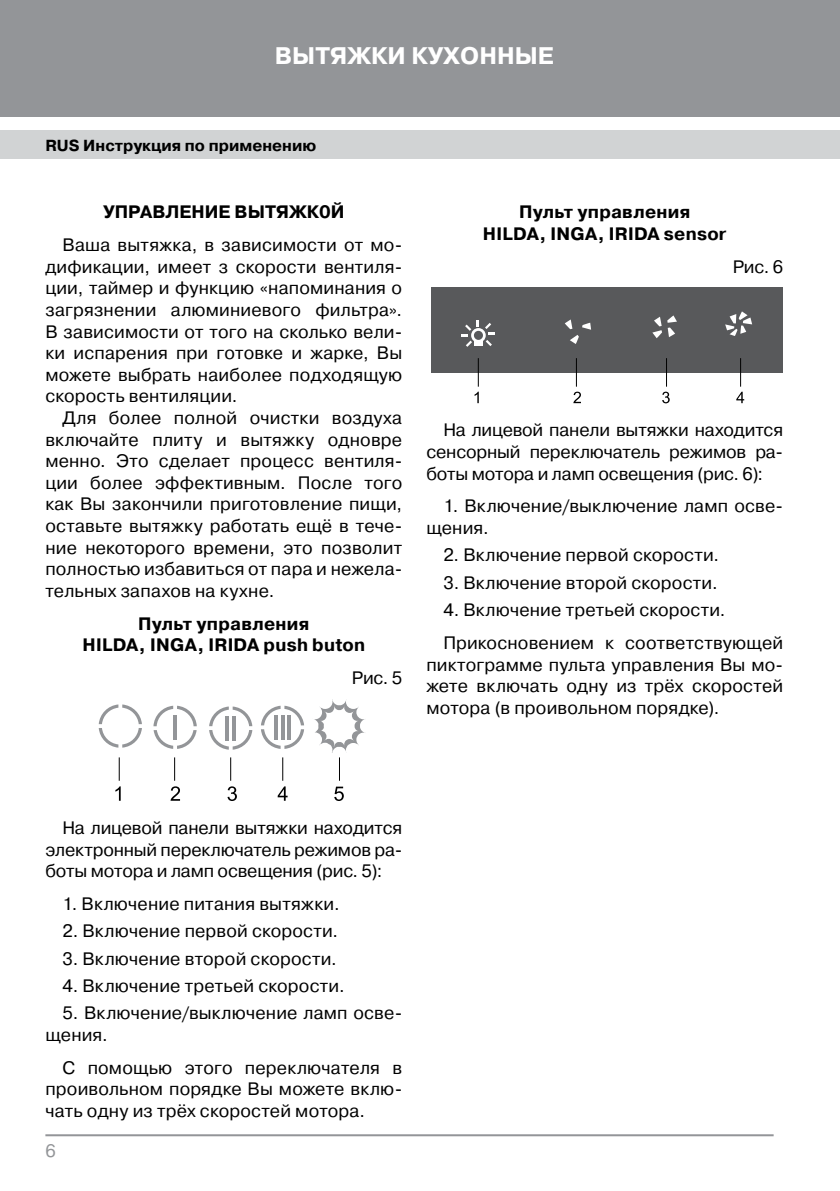
<style>
.page{position:relative;width:840px;height:1191px;background:#fff}
.page>*{position:absolute;margin:0;border:0;box-sizing:border-box;transform-origin:0 0}
.t1{font:700 24px "Pragmatica C";color:#fff}
.t2{font:18px/21.6px "Pragmatica C";letter-spacing:.01em;color:#000;text-align:justify}
.t3{font:700 18px/21.6px "Pragmatica C";letter-spacing:.01em;color:#000;text-align:center}
.t4{font:18px "Pragmatica C";color:#939598}
.t5{font:700 16px "Pragmatica C";color:#000}
</style>
<div class="page">
<div style="left:0;top:0;width:839px;height:116px;background:#939598"></div>
<div style="left:0;top:130px;width:839px;height:29px;background:#d1d3d4"></div>
<hr style="left:45px;top:1134px;width:728px;height:2px;background:#939598">
<hr style="left:839px;top:0;width:1px;height:116px;background:#939598">
<svg style="left:153px;top:705px;width:44px;height:44px"></svg>
<hr style="left:173px;top:715px;width:4px;height:24px;background:#939598">
<svg style="left:209px;top:706px;width:43px;height:43px"></svg>
<hr style="left:232px;top:716px;width:4px;height:24px;background:#939598">
<hr style="left:225px;top:716px;width:4px;height:24px;background:#939598">
<svg style="left:261px;top:705px;width:43px;height:44px"></svg>
<svg style="left:280px;top:715px;width:4px;height:24px"></svg>
<hr style="left:274px;top:715px;width:3px;height:24px;background:#939598">
<hr style="left:287px;top:715px;width:4px;height:24px;background:#939598">
<svg style="left:115px;top:786px;width:6px;height:14px"></svg>
<svg style="left:170px;top:786px;width:10px;height:14px"></svg>
<svg style="left:227px;top:786px;width:10px;height:15px"></svg>
<svg style="left:277px;top:786px;width:10px;height:14px"></svg>
<svg style="left:334px;top:786px;width:9px;height:15px"></svg>
<svg style="left:282px;top:757px;width:1px;height:23px"></svg>
<svg style="left:230px;top:757px;width:1px;height:23px"></svg>
<svg style="left:174px;top:757px;width:1px;height:23px"></svg>
<svg style="left:119px;top:757px;width:1px;height:23px"></svg>
<svg style="left:99px;top:704px;width:43px;height:43px"></svg>
<svg style="left:314px;top:699px;width:51px;height:81px"></svg>
<div style="left:431px;top:288px;width:351px;height:85px;background:#58595b"></div>
<svg style="left:461px;top:320px;width:33px;height:27px"></svg>
<div style="left:474px;top:341px;width:8px;height:5px;background:#fff"></div>
<svg style="left:667px;top:315px;width:9px;height:22px"></svg>
<svg style="left:652px;top:317px;width:9px;height:21px"></svg>
<svg style="left:565px;top:319px;width:25px;height:25px"></svg>
<svg style="left:725px;top:311px;width:26px;height:25px"></svg>
<svg style="left:474px;top:358px;width:4px;height:45px"></svg>
<svg style="left:573px;top:358px;width:7px;height:45px"></svg>
<svg style="left:662px;top:358px;width:7px;height:45px"></svg>
<svg style="left:736px;top:358px;width:7px;height:45px"></svg>
<h1 class="t1" style="left:275px;top:42px;width:280px">ВЫТЯЖКИ КУХОННЫЕ</h1>
<p class="t5" style="left:45px;top:136px;width:272px">RUS Инструкция по применению</p>
<p class="t3" style="left:103px;top:201px;width:243px">УПРАВЛЕНИЕ ВЫТЯЖК0Й</p>
<p class="t2" style="left:45px;top:234px;width:358px;text-indent:17px">Ваша вытяжка, в зависимости от мо&shy;дификации, имеет з скорости вентиля&shy;ции, таймер и функцию «напоминания о загрязнении алюминиевого фильтра».<br>В зависимости от того на сколько вели&shy;ки испарения при готовке и жарке, Вы можете выбрать наиболее подходящую скорость вентиляции.</p>
<p class="t2" style="left:45px;top:407px;width:358px;text-indent:17px">Для более полной очистки воздуха включайте плиту и вытяжку одновре менно. Это сделает процесс вентиля&shy;ции более эффективным. После того как Вы закончили приготовление пищи, оставьте вытяжку работать ещё в тече&shy;ние некоторого времени, это позволит полностью избавиться от пара и нежела&shy;тельных запахов на кухне.</p>
<p class="t3" style="left:82px;top:613px;width:284px">Пульт управления<br>HILDA, INGA, IRIDA push buton</p>
<p class="t2" style="left:351px;top:667px;width:52px">Рис. 5</p>
<p class="t3" style="left:482px;top:201px;width:245px">Пульт управления<br>HILDA, INGA, IRIDA sensor</p>
<p class="t2" style="left:732px;top:256px;width:52px">Рис. 6</p>
<p class="t2" style="left:426px;top:419px;width:358px;text-indent:17px">На лицевой панели вытяжки находится сенсорный переключатель режимов ра&shy;боты мотора и ламп освещения (рис. 6):</p>
<p class="t2" style="left:426px;top:495px;width:358px;text-indent:17px">1. Включение/выключение ламп осве&shy;щения.</p>
<p class="t2" style="left:443px;top:544px;width:277px">2. Включение первой скорости.</p>
<p class="t2" style="left:443px;top:572px;width:276px">3. Включение второй скорости.</p>
<p class="t2" style="left:443px;top:593px;width:341px;line-height:33px">4. Включение третьей скорости.<br>Прикосновением к соответствующей</p>
<p class="t2" style="left:426px;top:653px;width:358px">пиктограмме пульта управления Вы мо&shy;жете включать одну из трёх скоростей мотора (в проивольном порядке).</p>
<p class="t2" style="left:45px;top:817px;width:358px;text-indent:17px">На лицевой панели вытяжки находится электронный переключатель режимов ра&shy;боты мотора и ламп освещения (рис. 5):</p>
<p class="t2" style="left:62px;top:893px;width:278px">1. Включение питания вытяжки.</p>
<p class="t2" style="left:62px;top:920px;width:277px">2. Включение первой скорости.</p>
<p class="t2" style="left:62px;top:947px;width:276px">3. Включение второй скорости.</p>
<p class="t2" style="left:62px;top:975px;width:283px">4. Включение третьей скорости.</p>
<p class="t2" style="left:45px;top:1002px;width:358px;text-indent:17px">5. Включение/выключение ламп осве&shy;щения.</p>
<p class="t2" style="left:45px;top:1057px;width:358px;text-indent:17px">С помощью этого переключателя в проивольном порядке Вы можете вклю&shy;чать одну из трёх скоростей мотора.</p>
<p class="t4" style="left:45px;top:1140px;width:12px">6</p>
</div>
